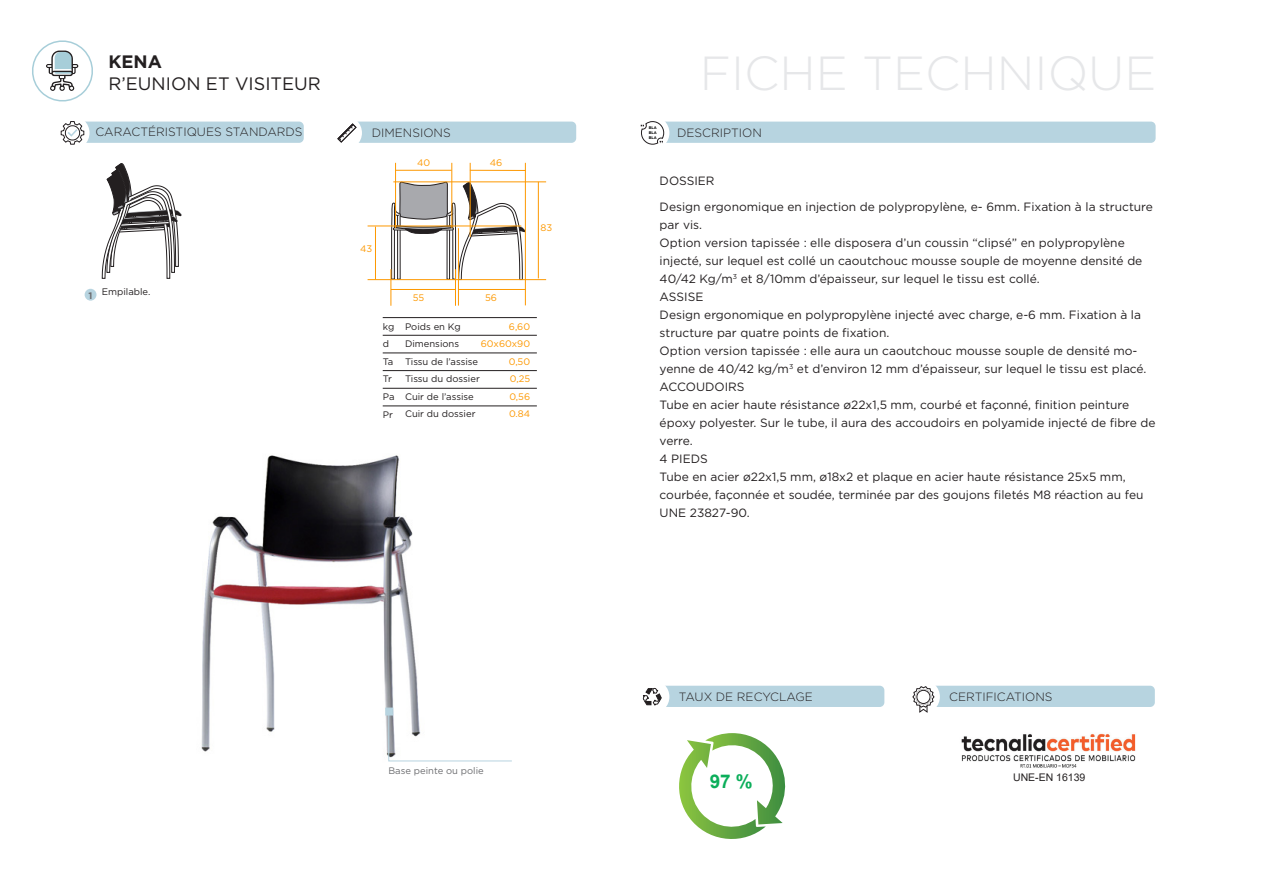
<style>
.page{position:relative;width:1263px;height:893px;background:#fff}
.page>*{position:absolute;margin:0;border:0;box-sizing:border-box;transform-origin:0 0}
.t1{font:300 47.85px "Gotham";color:#e6e7e9}
.t2{font:700 18.9px "Arial";color:#0bae5a}
.t3{font:18px "Gotham";color:#231f20}
.t4{font:700 18px "Gotham";color:#231f20}
.Descripcion{font:12px/18px "Gotham";color:#231f20}
.Descripcion-2{font:300 12px "Gotham";color:#231f20}
.t5{font:10.5px "Arial";color:#231f20}
.Descripcion-3{font:9.6px "Gotham";color:#fd9800}
.Descripcion-4{font:9.45px "Gotham";color:#231f20}
.Descripcion-5{font:9.45px "Gotham";color:#fd9800}
.t6{font:9.45px "Gotham";color:#6c6d70}
.t7{font:700 9.45px "Gotham";color:#6c6d70}
.t8{font:700 3.9px/4.7px "Gotham";color:#000;text-align:justify}
</style>
<div class="page">
<svg style="left:32px;top:40px;width:61px;height:62px"></svg>
<div style="left:341px;top:122px;width:235px;height:21px;background:#b7d4e0;border-radius:5px"></div>
<div style="left:328px;top:116px;width:34px;height:34px;background:#fff;border-radius:50%"></div>
<svg style="left:337px;top:123px;width:20px;height:20px"></svg>
<div style="left:69px;top:122px;width:235px;height:21px;background:#b7d4e0;border-radius:5px"></div>
<div style="left:55px;top:116px;width:35px;height:34px;background:#fff;border-radius:50%"></div>
<svg style="left:60px;top:121px;width:25px;height:24px"></svg>
<div style="left:85px;top:289px;width:11px;height:12px;background:#b7d4e0;border-radius:50%"></div>
<hr style="left:383px;top:335px;width:154px;height:1px;background:#231f20">
<hr style="left:383px;top:317px;width:154px;height:1px;background:#231f20">
<hr style="left:383px;top:353px;width:154px;height:1px;background:#231f20">
<hr style="left:383px;top:370px;width:154px;height:1px;background:#231f20">
<hr style="left:383px;top:388px;width:154px;height:1px;background:#231f20">
<hr style="left:383px;top:406px;width:154px;height:1px;background:#231f20">
<div style="left:649px;top:686px;width:235px;height:21px;background:#b7d4e0;border-radius:5px"></div>
<div style="left:635px;top:680px;width:34px;height:34px;background:#fff;border-radius:50%"></div>
<div style="left:920px;top:686px;width:235px;height:21px;background:#b7d4e0;border-radius:5px"></div>
<div style="left:906px;top:680px;width:34px;height:34px;background:#fff;border-radius:50%"></div>
<svg style="left:912px;top:686px;width:23px;height:27px"></svg>
<div style="left:647px;top:122px;width:508px;height:21px;background:#b7d4e0;border-radius:5px"></div>
<div style="left:635px;top:116px;width:34px;height:34px;background:#fff;border-radius:50%"></div>
<svg style="left:641px;top:121px;width:23px;height:24px"></svg>
<svg style="left:391px;top:183px;width:134px;height:96px"></svg>
<svg style="left:642px;top:688px;width:20px;height:18px"></svg>
<img style="left:961px;top:733px;width:175px;height:35px">
<svg style="left:679px;top:733px;width:107px;height:106px"></svg>
<img style="left:201px;top:455px;width:218px;height:301px">
<svg style="left:388px;top:711px;width:124px;height:51px"></svg>
<div style="left:385px;top:708px;width:8px;height:7px;background:#b7d4e0;border:1px solid #b7d4e0"></div>
<hr style="left:395px;top:170px;width:57px;height:1px;background:#fd9800">
<hr style="left:470px;top:170px;width:56px;height:1px;background:#fd9800">
<hr style="left:395px;top:163px;width:1px;height:65px;background:#fd9800">
<hr style="left:470px;top:163px;width:1px;height:74px;background:#fd9800">
<hr style="left:458px;top:228px;width:1px;height:78px;background:#fd9800">
<hr style="left:452px;top:163px;width:1px;height:65px;background:#fd9800">
<hr style="left:525px;top:163px;width:1px;height:142px;background:#fd9800">
<hr style="left:368px;top:226px;width:153px;height:1px;background:#fd9800">
<hr style="left:368px;top:279px;width:178px;height:1px;background:#fd9800">
<hr style="left:393px;top:182px;width:153px;height:1px;background:#fd9800">
<hr style="left:375px;top:227px;width:1px;height:52px;background:#fd9800">
<hr style="left:538px;top:182px;width:1px;height:96px;background:#fd9800">
<hr style="left:455px;top:269px;width:1px;height:37px;background:#fd9800">
<hr style="left:391px;top:289px;width:64px;height:1px;background:#fd9800">
<hr style="left:458px;top:289px;width:68px;height:1px;background:#fd9800">
<hr style="left:391px;top:269px;width:1px;height:37px;background:#fd9800">
<svg style="left:102px;top:163px;width:79px;height:116px"></svg>
<p class="t4" style="left:108px;top:50px;width:55px">KENA</p>
<p class="t3" style="left:108px;top:72px;width:214px">R’EUNION ET VISITEUR</p>
<p class="Descripcion-2" style="left:95px;top:124px;width:208px">CARACTÉRISTIQUES STANDARDS</p>
<p class="Descripcion-2" style="left:372px;top:125px;width:80px">DIMENSIONS</p>
<p class="Descripcion-5" style="left:417px;top:156px;width:15px">40</p>
<p class="Descripcion-3" style="left:490px;top:156px;width:14px">46</p>
<p class="t7" style="left:88px;top:289px;width:5px">1</p>
<p class="Descripcion-4" style="left:102px;top:286px;width:50px">Empilable.</p>
<p class="Descripcion-5" style="left:360px;top:242px;width:14px">43</p>
<p class="Descripcion-5" style="left:540px;top:221px;width:13px">83</p>
<p class="Descripcion-4" style="left:383px;top:320px;width:13px">kg</p>
<p class="Descripcion-4" style="left:383px;top:338px;width:8px">d</p>
<p class="Descripcion-4" style="left:383px;top:355px;width:12px">Ta</p>
<p class="Descripcion-4" style="left:383px;top:373px;width:11px">Tr</p>
<p class="Descripcion-4" style="left:383px;top:391px;width:13px">Pa</p>
<p class="Descripcion-4" style="left:383px;top:408px;width:12px">Pr</p>
<p class="Descripcion-5" style="left:413px;top:291px;width:13px">55</p>
<p class="Descripcion-5" style="left:485px;top:291px;width:13px">56</p>
<p class="Descripcion-4" style="left:405px;top:320px;width:57px">Poids en Kg</p>
<p class="Descripcion-4" style="left:405px;top:338px;width:56px">Dimensions</p>
<p class="Descripcion-4" style="left:405px;top:355px;width:75px">Tissu de l’assise</p>
<p class="Descripcion-4" style="left:405px;top:373px;width:76px">Tissu du dossier</p>
<p class="Descripcion-4" style="left:405px;top:391px;width:70px">Cuir de l’assise</p>
<p class="Descripcion-4" style="left:405px;top:408px;width:72px">Cuir du dossier</p>
<p class="Descripcion-5" style="left:509px;top:320px;width:23px">6,60</p>
<p class="Descripcion-5" style="left:481px;top:338px;width:51px">60x60x90</p>
<p class="Descripcion-5" style="left:509px;top:355px;width:23px">0,50</p>
<p class="Descripcion-5" style="left:510px;top:373px;width:22px">0,25</p>
<p class="Descripcion-5" style="left:509px;top:391px;width:22px">0,56</p>
<p class="Descripcion-5" style="left:509px;top:408px;width:23px">0.84</p>
<p class="t6" style="left:388px;top:764px;width:97px">Base peinte ou polie</p>
<h1 class="t1" style="left:700px;top:43px;width:458px">FICHE TECHNIQUE</h1>
<p class="t8" style="left:649px;top:126px;width:10px">BLA BLA BLA</p>
<p class="Descripcion-2" style="left:677px;top:126px;width:86px">DESCRIPTION</p>
<p class="Descripcion" style="left:660px;top:171px;width:56px">DOSSIER</p>
<p class="Descripcion" style="left:660px;top:198px;width:495px">Design ergonomique en injection de polypropylène, e- 6mm. Fixation à la structure par vis.</p>
<p class="Descripcion" style="left:660px;top:234px;width:484px">Option version tapissée : elle disposera d’un coussin “clipsé” en polypropylène injecté, sur lequel est collé un caoutchouc mousse souple de moyenne densité de<br>40/42 Kg/m<sup>3</sup> et 8/10mm d’épaisseur, sur lequel le tissu est collé.</p>
<p class="Descripcion" style="left:660px;top:288px;width:45px">ASSISE</p>
<p class="Descripcion" style="left:660px;top:306px;width:483px">Design ergonomique en polypropylène injecté avec charge, e-6 mm. Fixation à la structure par quatre points de fixation.</p>
<p class="Descripcion" style="left:660px;top:342px;width:488px">Option version tapissée : elle aura un caoutchouc mousse souple de densité mo&shy;yenne de 40/42 kg/m<sup>3</sup> et d’environ 12 mm d’épaisseur, sur lequel le tissu est placé.</p>
<p class="Descripcion" style="left:660px;top:378px;width:86px">ACCOUDOIRS</p>
<p class="Descripcion" style="left:660px;top:396px;width:497px">Tube en acier haute résistance ø22x1,5 mm, courbé et façonné, finition peinture époxy polyester. Sur le tube, il aura des accoudoirs en polyamide injecté de fibre de verre.</p>
<p class="Descripcion" style="left:660px;top:450px;width:50px">4 PIEDS</p>
<p class="Descripcion" style="left:660px;top:468px;width:485px">Tube en acier ø22x1,5 mm, ø18x2 et plaque en acier haute résistance 25x5 mm, courbée, façonnée et soudée, terminée par des goujons filetés M8 réaction au feu<br>UNE 23827-90.</p>
<p class="Descripcion-2" style="left:679px;top:689px;width:136px">TAUX DE RECYCLAGE</p>
<p class="Descripcion-2" style="left:949px;top:689px;width:105px">CERTIFICATIONS</p>
<p class="t2" style="left:710px;top:768px;width:45px">97 %</p>
<p class="t5" style="left:1013px;top:770px;width:74px">UNE-EN 16139</p>
</div>
